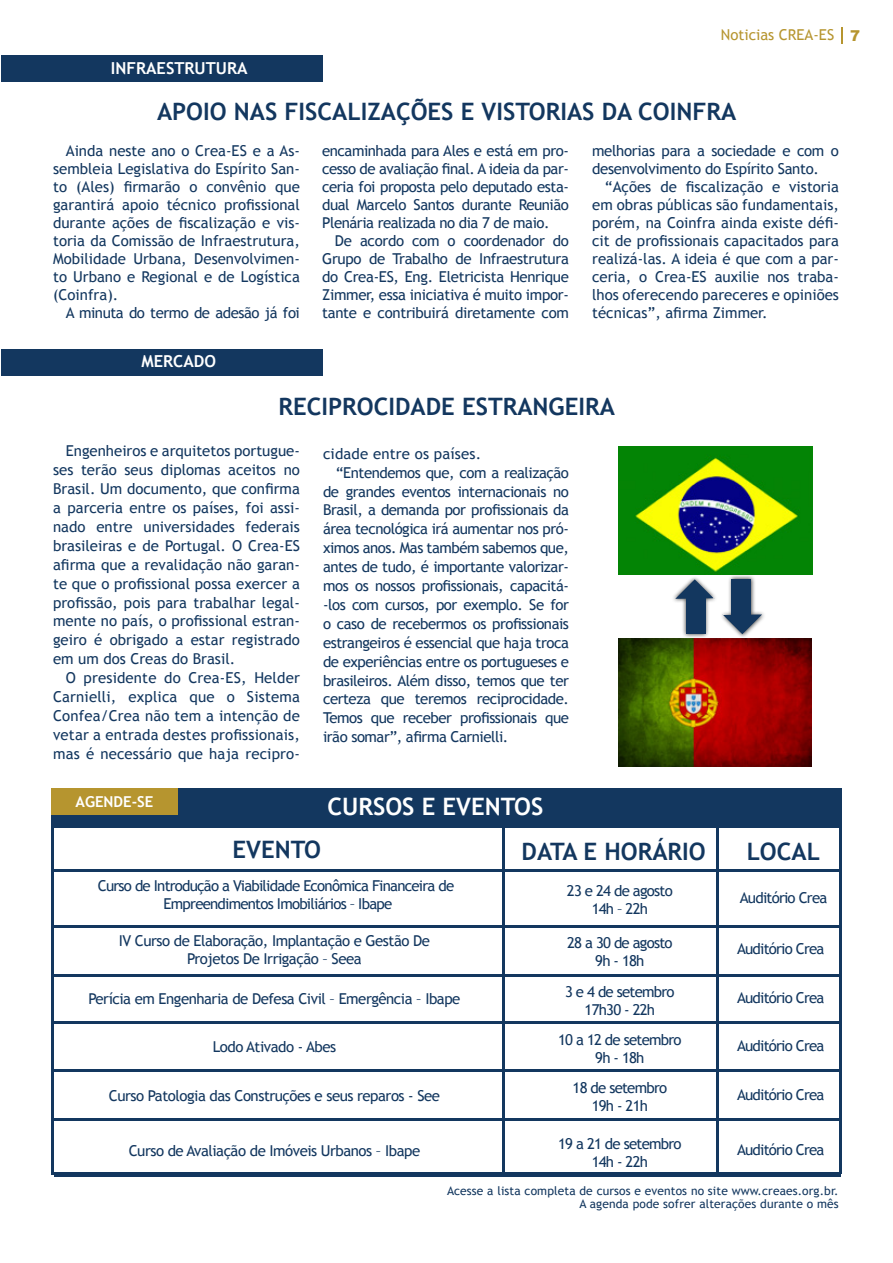
<style>
.page{position:relative;width:893px;height:1263px;background:#fff}
.page>*{position:absolute;margin:0;border:0;box-sizing:border-box;transform-origin:0 0}
.t1{font:700 24px "Trebuchet MS";color:#13375f}
.t2{font:700 24px "Trebuchet MS";color:#fff}
.t3{font:700 16.5px "Trebuchet MS";color:#fff}
.t4{font:15px/18px "Trebuchet MS";letter-spacing:-.03em;color:#13375f;text-align:justify}
.t5{font:15px/18px "Trebuchet MS";letter-spacing:-.05em;color:#13375f;text-align:center}
.t6{font:15px "Trebuchet MS";letter-spacing:.01em;color:#13375f}
.t7{font:15px "Trebuchet MS";color:#b6952f}
.t8{font:700 15px "Trebuchet MS";color:#fff}
.t9{font:12px/13.5px "Trebuchet MS";letter-spacing:.01em;color:#13375f;text-align:right}
.s1{font-family:"Arial";font-weight:900}
</style>
<div class="page">
<div style="left:1px;top:56px;width:322px;height:26px;background:#13375f"></div>
<div style="left:1px;top:349px;width:322px;height:26px;background:#13375f"></div>
<div style="left:51px;top:788px;width:790px;height:39px;background:#13375f"></div>
<svg style="left:841px;top:27px;width:2px;height:17px"></svg>
<hr style="left:502px;top:822px;width:2px;height:351px;background:#13375f">
<hr style="left:51px;top:809px;width:3px;height:366px;background:#13375f">
<hr style="left:716px;top:822px;width:3px;height:351px;background:#13375f">
<hr style="left:839px;top:822px;width:2px;height:351px;background:#13375f">
<hr style="left:54px;top:1022px;width:786px;height:2px;background:#13375f">
<hr style="left:54px;top:1069px;width:786px;height:3px;background:#13375f">
<hr style="left:54px;top:1118px;width:786px;height:3px;background:#13375f">
<hr style="left:54px;top:1174px;width:786px;height:2px;background:#13375f">
<hr style="left:54px;top:974px;width:786px;height:2px;background:#13375f">
<hr style="left:54px;top:925px;width:786px;height:2px;background:#13375f">
<hr style="left:54px;top:869px;width:787px;height:3px;background:#13375f">
<hr style="left:54px;top:1172px;width:785px;height:3px;background:#13375f">
<img style="left:619px;top:446px;width:194px;height:129px">
<img style="left:619px;top:638px;width:193px;height:129px">
<div style="left:671px;top:575px;width:47px;height:63px;background:#000;opacity:.75"></div>
<div style="left:686px;top:594px;width:19px;height:40px;background:#13375f"></div>
<svg style="left:675px;top:579px;width:39px;height:20px"></svg>
<div style="left:719px;top:574px;width:47px;height:64px;background:#000;opacity:.75"></div>
<div style="left:732px;top:579px;width:19px;height:40px;background:#13375f"></div>
<svg style="left:722px;top:614px;width:40px;height:20px"></svg>
<div style="left:52px;top:788px;width:126px;height:26px;background:#b6952f"></div>
<p class="t3" style="left:111px;top:57px;width:138px">INFRAESTRUTURA</p>
<p class="t7" style="left:721px;top:26px;width:141px">Noticias CREA-ES <span class="s1">7</span></p>
<h1 class="t1" style="left:157px;top:96px;width:581px">APOIO NAS FISCALIZAÇÕES E VISTORIAS DA COINFRA</h1>
<p class="t4" style="left:53px;top:142px;width:248px;text-indent:13px">Ainda neste ano o Crea-ES e a As&shy;sembleia Legislativa do Espírito San&shy;to (Ales) firmarão o convênio que garantirá apoio técnico profissional durante ações de fiscalização e vis&shy;toria da Comissão de Infraestrutura, Mobilidade Urbana, Desenvolvimen&shy;to Urbano e Regional e de Logística (Coinfra).</p>
<p class="t4" style="left:66px;top:304px;width:236px">A minuta do termo de adesão já foi</p>
<p class="t3" style="left:142px;top:351px;width:76px">MERCADO</p>
<p class="t4" style="left:322px;top:142px;width:248px">encaminhada para Ales e está em pro&shy;cesso de avaliação final. A ideia da par&shy;ceria foi proposta pelo deputado esta&shy;dual Marcelo Santos durante Reunião Plenária realizada no dia 7 de maio.</p>
<p class="t4" style="left:322px;top:232px;width:248px;text-indent:13px">De acordo com o coordenador do Grupo de Trabalho de Infraestrutura do Crea-ES, Eng. Eletricista Henrique Zimmer, essa iniciativa é muito impor&shy;tante e contribuirá diretamente com</p>
<p class="t4" style="left:592px;top:142px;width:248px">melhorias para a sociedade e com o desenvolvimento do Espírito Santo.</p>
<p class="t4" style="left:592px;top:178px;width:248px;text-indent:13px">“Ações de fiscalização e vistoria em obras públicas são fundamentais, porém, na Coinfra ainda existe défi&shy;cit de profissionais capacitados para realizá-las. A ideia é que com a par&shy;ceria, o Crea-ES auxilie nos traba&shy;lhos oferecendo pareceres e opiniões técnicas”, afirma Zimmer.</p>
<h1 class="t1" style="left:278px;top:392px;width:338px">RECIPROCIDADE ESTRANGEIRA</h1>
<p class="t6" style="left:323px;top:445px;width:160px">cidade entre os países.</p>
<p class="t4" style="left:336px;top:463px;width:235px">“Entendemos que, com a realização</p>
<p class="t4" style="left:323px;top:482px;width:247px">de grandes eventos internacionais no</p>
<p class="t4" style="left:323px;top:501px;width:247px">Brasil, a demanda por profissionais da</p>
<p class="t4" style="left:323px;top:520px;width:247px">área tecnológica irá aumentar nos pró-</p>
<p class="t4" style="left:323px;top:539px;width:247px">ximos anos. Mas também sabemos que,</p>
<p class="t4" style="left:323px;top:558px;width:247px">antes de tudo, é importante valorizar-</p>
<p class="t4" style="left:323px;top:577px;width:247px">mos os nossos profissionais, capacitá-</p>
<p class="t4" style="left:323px;top:596px;width:247px">-los com cursos, por exemplo. Se for</p>
<p class="t4" style="left:323px;top:615px;width:247px">o caso de recebermos os profissionais</p>
<p class="t4" style="left:323px;top:634px;width:247px">estrangeiros é essencial que haja troca</p>
<p class="t4" style="left:323px;top:652px;width:247px">de experiências entre os portugueses e</p>
<p class="t4" style="left:323px;top:671px;width:247px">brasileiros. Além disso, temos que ter</p>
<p class="t4" style="left:323px;top:690px;width:247px">certeza que teremos reciprocidade.</p>
<p class="t4" style="left:323px;top:709px;width:247px">Temos que receber profissionais que</p>
<p class="t4" style="left:323px;top:728px;width:187px">irão somar”, afirma Carnielli.</p>
<p class="t4" style="left:53px;top:442px;width:248px;line-height:18.9px;text-indent:13px">Engenheiros e arquitetos portugue&shy;ses terão seus diplomas aceitos no Brasil. Um documento, que confirma a parceria entre os países, foi assi&shy;nado entre universidades federais brasileiras e de Portugal. O Crea-ES afirma que a revalidação não garan&shy;te que o profissional possa exercer a profissão, pois para trabalhar legal&shy;mente no país, o profissional estran&shy;geiro é obrigado a estar registrado em um dos Creas do Brasil.</p>
<p class="t4" style="left:53px;top:669px;width:248px;line-height:18.9px;text-indent:13px">O presidente do Crea-ES, Helder Carnielli, explica que o Sistema Confea/Crea não tem a intenção de vetar a entrada destes profissionais, mas é necessário que haja recipro-</p>
<p class="t8" style="left:76px;top:792px;width:79px">AGENDE-SE</p>
<h1 class="t2" style="left:327px;top:792px;width:217px">CURSOS E EVENTOS</h1>
<h1 class="t1" style="left:232px;top:835px;width:90px">EVENTO</h1>
<h1 class="t1" style="left:522px;top:836px;width:186px">DATA E HORÁRIO</h1>
<h1 class="t1" style="left:747px;top:836px;width:75px">LOCAL</h1>
<p class="t5" style="left:98px;top:876px;width:358px">Curso de Introdução a Viabilidade Econômica Financeira de<br>Empreendimentos Imobiliários – Ibape</p>
<p class="t4" style="left:119px;top:932px;width:313px;text-align:center">IV Curso de Elaboração, Implantação e Gestão De<br>Projetos De Irrigação – Seea</p>
<p class="t4" style="left:88px;top:989px;width:374px">Perícia em Engenharia de Defesa Civil – Emergência – Ibape</p>
<p class="t4" style="left:213px;top:1037px;width:125px">Lodo Ativado - Abes</p>
<p class="t4" style="left:109px;top:1086px;width:333px">Curso Patologia das Construções e seus reparos - See</p>
<p class="t4" style="left:129px;top:1142px;width:293px">Curso de Avaliação de Imóveis Urbanos – Ibape</p>
<p class="t5" style="left:567px;top:882px;width:107px">23 e 24 de agosto<br>14h – 22h</p>
<p class="t5" style="left:567px;top:934px;width:107px">28 a 30 de agosto<br>9h - 18h</p>
<p class="t5" style="left:565px;top:982px;width:111px">3 e 4 de setembro<br>17h30 - 22h</p>
<p class="t5" style="left:558px;top:1030px;width:125px">10 a 12 de setembro<br>9h - 18h</p>
<p class="t5" style="left:573px;top:1079px;width:96px">18 de setembro<br>19h - 21h</p>
<p class="t5" style="left:558px;top:1134px;width:125px">19 a 21 de setembro<br>14h - 22h</p>
<p class="t5" style="left:740px;top:888px;width:89px">Auditório Crea</p>
<p class="t5" style="left:737px;top:940px;width:89px">Auditório Crea</p>
<p class="t5" style="left:737px;top:989px;width:89px">Auditório Crea</p>
<p class="t5" style="left:737px;top:1037px;width:89px">Auditório Crea</p>
<p class="t5" style="left:737px;top:1086px;width:89px">Auditório Crea</p>
<p class="t5" style="left:737px;top:1141px;width:89px">Auditório Crea</p>
<p class="t9" style="left:447px;top:1184px;width:393px">Acesse a lista completa de cursos e eventos no site www.creaes.org.br.<br>A agenda pode sofrer alterações durante o mês</p>
</div>
